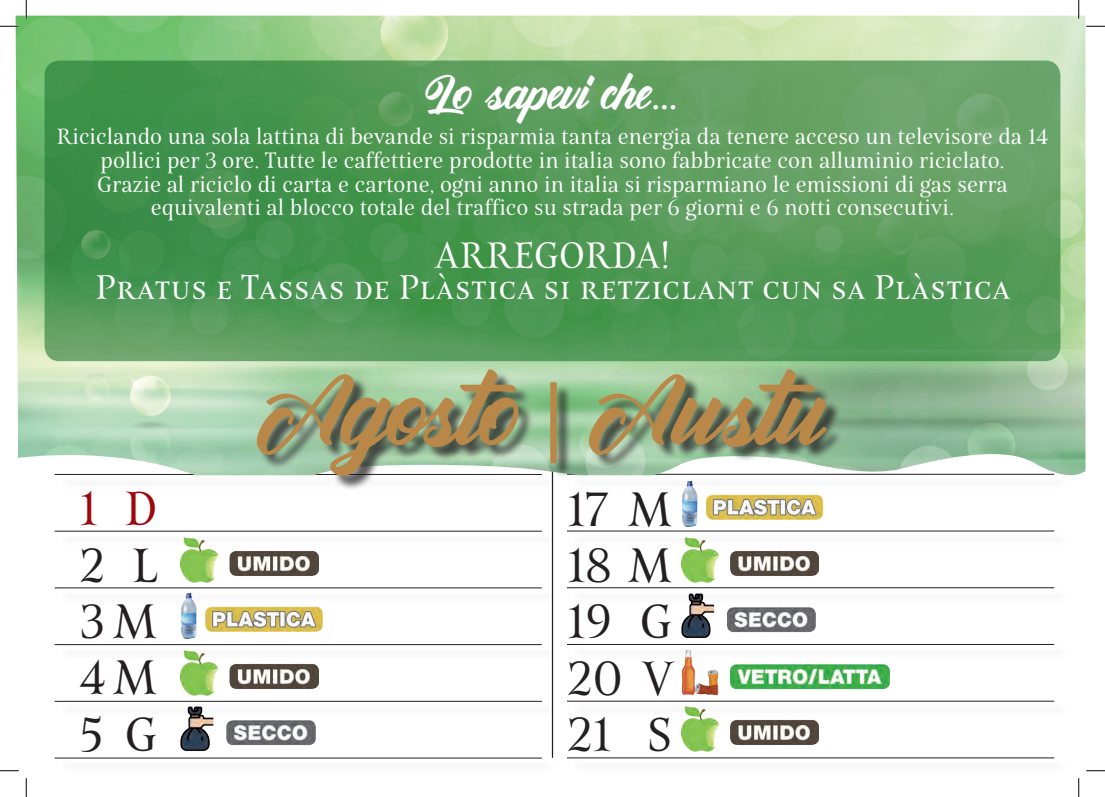
<style>
.page{position:relative;width:1105px;height:797px;background:#fff}
.page>*{position:absolute;margin:0;border:0;box-sizing:border-box;transform-origin:0 0}
.Feriali{font:48.75px "Belda Nor Reg";color:#231f20}
.Festivi{font:48.75px "Belda Nor Reg";color:#9d070d}
.Gennaio{font:41.25px "Antonellie Calligraphy Demo";color:#fff}
.t1{font:37.5px "Belda Nor Reg";color:#fff}
.t2{font:35px "Belda Nor Reg";color:#fff}
.t3{font:22.5px/23.8px "Belda Nor Reg";color:#fff;text-align:center}
.s1{font-family:"Futura"}
</style>
<div class="page">
<div style="left:58px;top:759px;width:498px;height:14px;background:#fafafa"></div>
<hr style="left:55px;top:757px;width:487px;height:1px;background:#231f20">
<div style="left:58px;top:703px;width:498px;height:14px;background:#fafafa"></div>
<hr style="left:55px;top:701px;width:487px;height:1px;background:#231f20">
<div style="left:58px;top:646px;width:498px;height:14px;background:#fafafa"></div>
<hr style="left:55px;top:644px;width:487px;height:1px;background:#231f20">
<div style="left:58px;top:589px;width:498px;height:14px;background:#fafafa"></div>
<hr style="left:55px;top:587px;width:487px;height:1px;background:#231f20">
<div style="left:58px;top:533px;width:498px;height:14px;background:#fafafa"></div>
<hr style="left:55px;top:531px;width:487px;height:1px;background:#231f20">
<div style="left:58px;top:476px;width:498px;height:14px;background:#fafafa"></div>
<div style="left:571px;top:759px;width:497px;height:14px;background:#fafafa"></div>
<hr style="left:567px;top:757px;width:487px;height:1px;background:#231f20">
<div style="left:571px;top:703px;width:497px;height:14px;background:#fafafa"></div>
<hr style="left:567px;top:701px;width:487px;height:1px;background:#231f20">
<div style="left:571px;top:646px;width:497px;height:14px;background:#fafafa"></div>
<hr style="left:567px;top:644px;width:487px;height:1px;background:#231f20">
<div style="left:571px;top:589px;width:497px;height:14px;background:#fafafa"></div>
<hr style="left:567px;top:587px;width:487px;height:1px;background:#231f20">
<div style="left:571px;top:532px;width:497px;height:14px;background:#fafafa"></div>
<hr style="left:567px;top:531px;width:487px;height:1px;background:#231f20">
<div style="left:571px;top:476px;width:497px;height:14px;background:#fafafa"></div>
<hr style="left:552px;top:77px;width:1px;height:680px;background:#231f20">
<img style="left:16px;top:16px;width:1069px;height:459px">
<div style="left:259px;top:371px;width:583px;height:120px;background:#231f20;opacity:.75"></div>
<svg style="left:257px;top:369px;width:570px;height:106px;background:#9eaa83"></svg>
<img style="left:181px;top:537px;width:137px;height:45px">
<img style="left:181px;top:594px;width:142px;height:44px">
<img style="left:181px;top:650px;width:137px;height:45px">
<img style="left:181px;top:706px;width:135px;height:45px">
<img style="left:681px;top:481px;width:161px;height:45px">
<img style="left:681px;top:537px;width:137px;height:45px">
<img style="left:681px;top:594px;width:135px;height:44px">
<img style="left:681px;top:706px;width:137px;height:45px">
<img style="left:681px;top:650px;width:208px;height:45px">
<svg style="left:45px;top:61px;width:1015px;height:300px;background:#529a57"></svg>
<svg style="left:0;top:25px;width:19px;height:2px"></svg>
<svg style="left:1086px;top:25px;width:19px;height:2px"></svg>
<svg style="left:0;top:770px;width:19px;height:1px"></svg>
<svg style="left:1086px;top:770px;width:19px;height:1px"></svg>
<svg style="left:25px;top:0;width:2px;height:19px"></svg>
<svg style="left:25px;top:778px;width:2px;height:19px"></svg>
<svg style="left:1078px;top:0;width:1px;height:19px"></svg>
<svg style="left:1078px;top:778px;width:1px;height:19px"></svg>
<p class="Gennaio" style="left:426px;top:69px;width:255px">Lo sapevi che<span class="s1">...</span></p>
<p class="t3" style="left:56px;top:124px;width:994px">Riciclando una sola lattina di bevande si risparmia tanta energia da tenere acceso un televisore da 14 pollici per 3 ore. Tutte le caffettiere prodotte in italia sono fabbricate con alluminio riciclato.</p>
<p class="t3" style="left:97px;top:172px;width:912px">Grazie al riciclo di carta e cartone, ogni anno in italia si risparmiano le emissioni di gas serra equivalenti al blocco totale del traffico su strada per 6 giorni e 6 notti consecutivi.</p>
<p class="t1" style="left:435px;top:232px;width:237px">ARREGORDA!</p>
<p class="t2" style="left:95px;top:266px;width:917px">Pratus e Tassas de Plàstica si retziclant cun sa Plàstica</p>
<p class="Festivi" style="left:79px;top:479px;width:79px">1 D</p>
<p class="Feriali" style="left:79px;top:535px;width:81px">2 L</p>
<p class="Feriali" style="left:79px;top:591px;width:79px">3 M</p>
<p class="Feriali" style="left:79px;top:647px;width:79px">4 M</p>
<p class="Feriali" style="left:79px;top:704px;width:79px">5 G</p>
<p class="Feriali" style="left:567px;top:479px;width:107px">17 M</p>
<p class="Feriali" style="left:567px;top:535px;width:107px">18 M</p>
<p class="Feriali" style="left:567px;top:591px;width:107px">19 G</p>
<p class="Feriali" style="left:567px;top:648px;width:109px">20 V</p>
<p class="Feriali" style="left:567px;top:704px;width:107px">21 S</p>
</div>
